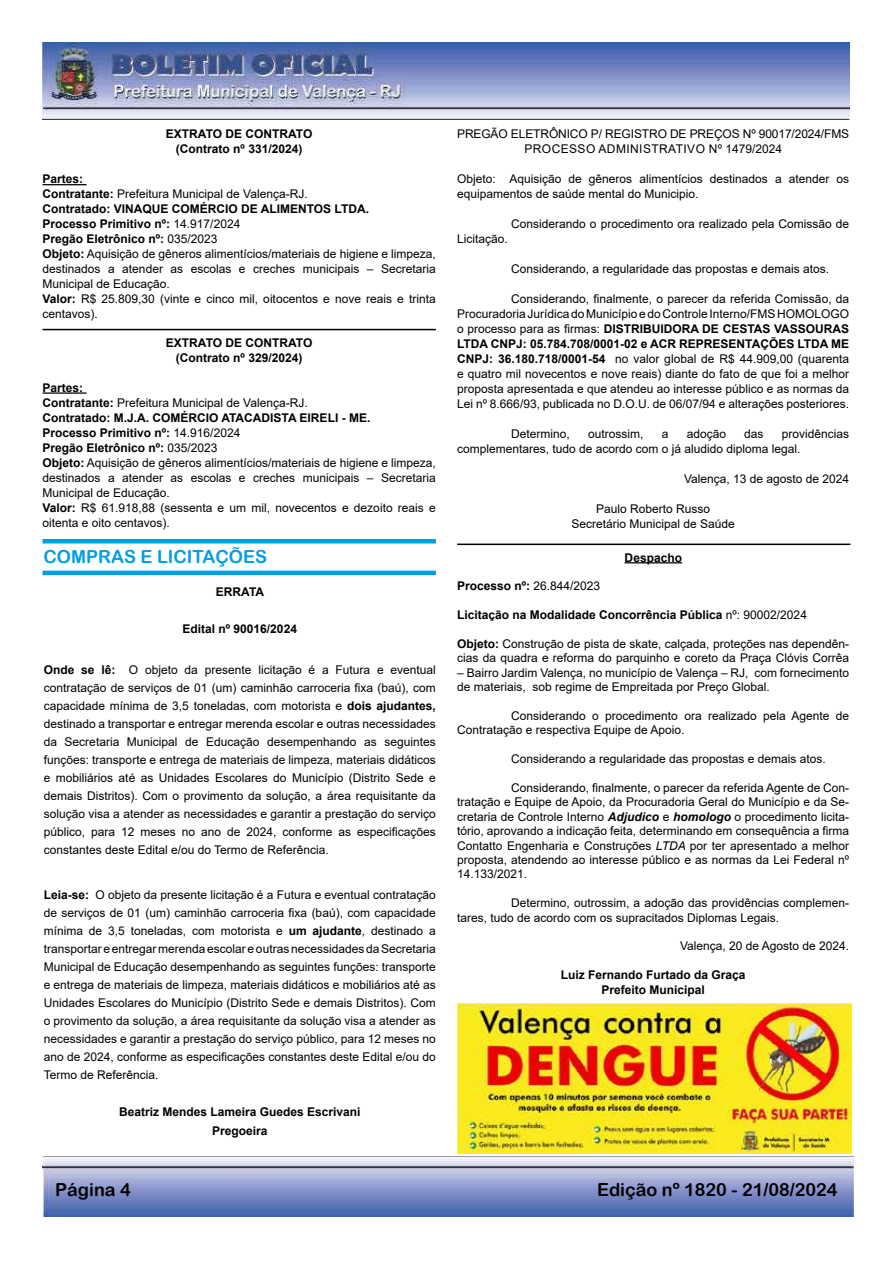
<style>
.page{position:relative;width:893px;height:1263px;background:#fff}
.page>*{position:absolute;margin:0;border:0;box-sizing:border-box;transform-origin:0 0}
.t1{font:18px "Arial Rounded MT Bold";color:#000}
.t2{font:18px "Arial Rounded MT Bold";color:#009fe3}
.t3{font:12px/15px "Arial";color:#000}
.t4{font:700 12px/15px "Arial";color:#000;text-align:center}
.s1{font-weight:700}
.s2{font-weight:400}
.s3{font-weight:700;font-style:italic}
.s4{font-style:italic}
</style>
<div class="page">
<img style="left:43px;top:43px;width:806px;height:76px">
<img style="left:43px;top:1157px;width:810px;height:60px">
<hr style="left:43px;top:571px;width:393px;height:4px;background:#009fe3">
<hr style="left:43px;top:539px;width:393px;height:4px;background:#009fe3">
<hr style="left:43px;top:184px;width:44px;height:1px;background:#000">
<hr style="left:43px;top:329px;width:393px;height:1px;background:#000">
<hr style="left:43px;top:392px;width:44px;height:2px;background:#000">
<hr style="left:457px;top:544px;width:393px;height:1px;background:#000">
<hr style="left:624px;top:562px;width:58px;height:1px;background:#000">
<img style="left:457px;top:1003px;width:394px;height:151px">
<p class="t4" style="left:166px;top:127px;width:148px">EXTRATO DE CONTRATO (Contrato nº 331/2024)</p>
<p class="t3" style="left:43px;top:172px;width:395px"><span class="s1">Partes:<br>Contratante:</span> Prefeitura Municipal de Valença-RJ.<br><span class="s1">Contratado: VINAQUE COMÉRCIO DE ALIMENTOS LTDA.<br>Processo Primitivo nº:</span> 14.917/2024<br><span class="s1">Pregão Eletrônico nº:</span> 035/2023<br><span class="s1">Objeto:</span> Aquisição de gêneros alimentícios/materiais de higiene e limpeza, destinados a atender as escolas e creches municipais – Secretaria Municipal de Educação.<br><span class="s1">Valor:</span> R$ 25.809,30 (vinte e cinco mil, oitocentos e nove reais e trinta centavos).</p>
<p class="t4" style="left:166px;top:335px;width:148px">EXTRATO DE CONTRATO (Contrato nº 329/2024)</p>
<p class="t3" style="left:43px;top:380px;width:395px"><span class="s1">Partes:<br>Contratante:</span> Prefeitura Municipal de Valença-RJ.<br><span class="s1">Contratado: M.J.A. COMÉRCIO ATACADISTA EIRELI - ME.<br>Processo Primitivo nº:</span> 14.916/2024<br><span class="s1">Pregão Eletrônico nº:</span> 035/2023<br><span class="s1">Objeto:</span> Aquisição de gêneros alimentícios/materiais de higiene e limpeza, destinados a atender as escolas e creches municipais – Secretaria Municipal de Educação.<br><span class="s1">Valor:</span> R$ 61.918,88 (sessenta e um mil, novecentos e dezoito reais e oitenta e oito centavos).</p>
<h1 class="t2" style="left:44px;top:545px;width:225px">COMPRAS E LICITAÇÕES</h1>
<p class="t4" style="left:216px;top:585px;width:50px">ERRATA</p>
<p class="t4" style="left:183px;top:622px;width:116px">Edital nº 90016/2024</p>
<p class="t3" style="left:44px;top:661px;width:394px;line-height:18px;text-align:justify"><span class="s1">Onde se lê:</span> O objeto da presente licitação é a Futura e eventual contratação de serviços de 01 (um) caminhão carroceria fixa (baú), com capacidade mínima de 3,5 toneladas, com motorista e <span class="s1">dois ajudantes, </span>destinado a transportar e entregar merenda escolar e outras necessidades da Secretaria Municipal de Educação desempenhando as seguintes funções: transporte e entrega de materiais de limpeza, materiais didáticos e mobiliários até as Unidades Escolares do Município (Distrito Sede e demais Distritos). Com o provimento da solução, a área requisitante da solução visa a atender as necessidades e garantir a prestação do serviço público, para 12 meses no ano de 2024, conforme as especificações constantes deste Edital e/ou do Termo de Referência.</p>
<p class="t3" style="left:44px;top:886px;width:394px;line-height:18px;text-align:justify"><span class="s1">Leia-se:</span> O objeto da presente licitação é a Futura e eventual contratação de serviços de 01 (um) caminhão carroceria fixa (baú), com capacidade mínima de 3,5 toneladas, com motorista e <span class="s1">um ajudante</span>, destinado a transportar e entregar merenda escolar e outras necessidades da Secretaria Municipal de Educação desempenhando as seguintes funções: transporte e entrega de materiais de limpeza, materiais didáticos e mobiliários até as Unidades Escolares do Município (Distrito Sede e demais Distritos). Com o provimento da solução, a área requisitante da solução visa a atender as necessidades e garantir a prestação do serviço público, para 12 meses no ano de 2024, conforme as especificações constantes deste Edital e/ou do Termo de Referência.</p>
<p class="t4" style="left:119px;top:1103px;width:243px;line-height:18.6px">Beatriz Mendes Lameira Guedes Escrivani<br>Pregoeira</p>
<p class="t3" style="left:457px;top:127px;width:394px;text-align:center">PREGÃO ELETRÔNICO P/ REGISTRO DE PREÇOS Nº 90017/2024/FMS<br>PROCESSO ADMINISTRATIVO Nº 1479/2024</p>
<p class="t3" style="left:457px;top:172px;width:394px">Objeto: Aquisição de gêneros alimentícios destinados a atender os equipamentos de saúde mental do Municipio.</p>
<p class="t3" style="left:511px;top:217px;width:340px">Considerando o procedimento ora realizado pela Comissão de</p>
<p class="t3" style="left:457px;top:232px;width:52px">Licitação.</p>
<p class="t3" style="left:511px;top:262px;width:320px">Considerando, a regularidade das propostas e demais atos.</p>
<p class="t3" style="left:457px;top:292px;width:394px;text-align:justify;text-indent:54px">Considerando, finalmente, o parecer da referida Comissão, da Procuradoria Jurídica do Município e do Controle Interno/FMS HOMOLOGO o processo para as firmas: <span class="s1">DISTRIBUIDORA DE CESTAS VASSOURAS LTDA CNPJ: 05.784.708/0001-02 e ACR REPRESENTAÇÕES LTDA ME CNPJ: 36.180.718/0001-54</span> no valor global de R$ 44.909,00 (quarenta e quatro mil novecentos e nove reais) diante do fato de que foi a melhor proposta apresentada e que atendeu ao interesse público e as normas da Lei nº 8.666/93, publicada no D.O.U. de 06/07/94 e alterações posteriores.</p>
<p class="t3" style="left:511px;top:427px;width:60px">Determino,</p>
<p class="t3" style="left:588px;top:427px;width:57px">outrossim,</p>
<p class="t3" style="left:662px;top:427px;width:8px">a</p>
<p class="t3" style="left:687px;top:427px;width:41px">adoção</p>
<p class="t3" style="left:744px;top:427px;width:21px">das</p>
<p class="t3" style="left:457px;top:427px;width:394px;text-indent:325px">providências complementares, tudo de acordo com o já aludido diploma legal.</p>
<p class="t3" style="left:684px;top:472px;width:167px">Valença, 13 de agosto de 2024</p>
<p class="t3" style="left:571px;top:502px;width:165px;text-align:center">Paulo Roberto Russo<br>Secretário Municipal de Saúde</p>
<p class="t4" style="left:624px;top:550px;width:59px">Despacho</p>
<p class="t4" style="left:457px;top:579px;width:145px">Processo nº: <span class="s2">26.844/2023</span></p>
<p class="t4" style="left:457px;top:608px;width:351px">Licitação na Modalidade Concorrência Pública <span class="s2">nº: 90002/2024</span></p>
<p class="t3" style="left:457px;top:636px;width:394px;line-height:14.4px"><span class="s1">Objeto:</span> Construção de pista de skate, calçada, proteções nas dependên&shy;cias da quadra e reforma do parquinho e coreto da Praça Clóvis Corrêa</p>
<p class="t3" style="left:457px;top:665px;width:394px;line-height:14.4px">– Bairro Jardim Valença, no município de Valença – RJ, com fornecimento de materiais, sob regime de Empreitada por Preço Global.</p>
<p class="t3" style="left:457px;top:708px;width:394px;line-height:14.4px;text-indent:54px">Considerando o procedimento ora realizado pela Agente de<br>Contratação e respectiva Equipe de Apoio.</p>
<p class="t3" style="left:511px;top:751px;width:316px">Considerando a regularidade das propostas e demais atos.</p>
<p class="t3" style="left:457px;top:780px;width:394px;line-height:14.4px;text-align:justify;text-indent:54px">Considerando, finalmente, o parecer da referida Agente de Con&shy;tratação e Equipe de Apoio, da Procuradoria Geral do Município e da Se&shy;cretaria de Controle Interno <span class="s3">Adjudico</span> e <span class="s3">homologo</span> o procedimento licita&shy;tório, aprovando a indicação feita, determinando em consequência a firma Contatto Engenharia e Construções <span class="s4">LTDA</span> por ter apresentado a melhor proposta, atendendo ao interesse público e as normas da Lei Federal nº 14.133/2021.</p>
<p class="t3" style="left:457px;top:896px;width:394px;line-height:14.4px;text-indent:54px">Determino, outrossim, a adoção das providências complemen&shy;tares, tudo de acordo com os supracitados Diplomas Legais.</p>
<p class="t3" style="left:680px;top:939px;width:171px">Valença, 20 de Agosto de 2024.</p>
<p class="t4" style="left:561px;top:968px;width:186px;line-height:14.4px">Luiz Fernando Furtado da Graça<br>Prefeito Municipal</p>
<h1 class="t1" style="left:55px;top:1179px;width:77px">Página 4</h1>
<h1 class="t1" style="left:597px;top:1179px;width:242px">Edição nº 1820 - 21/08/2024</h1>
</div>
